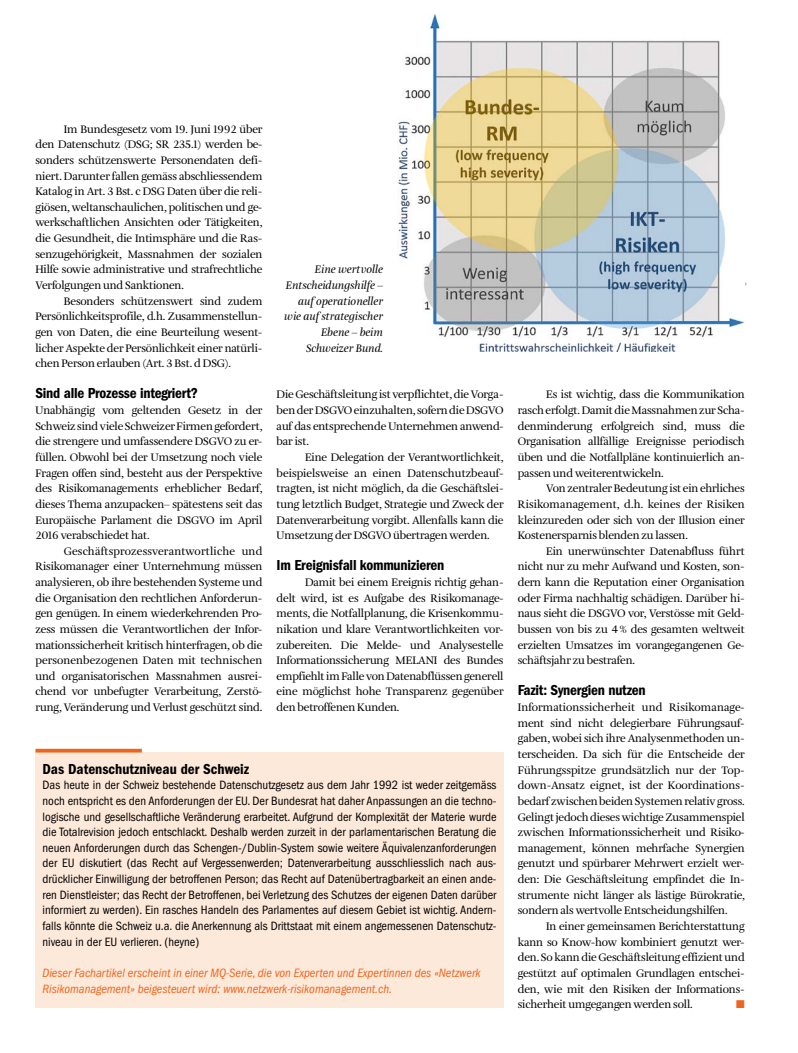
<style>
.page{position:relative;width:798px;height:1053px;background:#fff}
.page>*{position:absolute;margin:0;border:0;box-sizing:border-box;transform-origin:0 0}
.t1{font:15px "ITC Franklin Gothic Std Dm Cd";letter-spacing:-.015em;color:#000}
.t2{font:condensed 12.5px/15.6px "ITC Franklin Gothic Std";color:#000;text-align:justify}
.t3{font:italic condensed 12.5px/15.6px "ITC Franklin Gothic Std";color:#ee641c}
.t4{font:11.25px/15.6px "Amalia Pro";letter-spacing:-.015em;color:#000;text-align:justify}
.t5{font:italic 11.25px/15.6px "Amalia Pro";color:#000;text-align:right}
.t6{font:11.25px "Zapf Dingbats Std";color:#ee641c}
</style>
<div class="page">
<div style="left:35px;top:752px;width:468px;height:256px;background:#fde9d9"></div>
<svg style="left:35px;top:748px;width:107px;height:4px"></svg>
<img style="left:397px;top:14px;width:347px;height:337px">
<p class="t4" style="left:35px;top:121px;width:228px;text-indent:28px">Im Bundesgesetz vom 19. Juni 1992 über den Datenschutz (DSG; SR 235.1) werden be&shy;sonders schützenswerte Personendaten defi&shy;niert. Darunter fallen gemäss abschliessendem Katalog in Art. 3 Bst. c DSG Daten über die reli&shy;giösen, weltanschaulichen, politischen und ge&shy;werkschaftlichen Ansichten oder Tätigkeiten, die Gesundheit, die Intimsphäre und die Ras&shy;senzugehörigkeit, Massnahmen der sozialen Hilfe sowie administrative und strafrechtliche Verfolgungen und Sanktionen.</p>
<p class="t4" style="left:35px;top:293px;width:228px;text-indent:28px">Besonders schützenswert sind zudem Persönlichkeitsprofile, d.h. Zusammenstellun&shy;gen von Daten, die eine Beurteilung wesent&shy;licher Aspekte der Persönlichkeit einer natürli&shy;chen Person erlauben (Art. 3 Bst. d DSG).</p>
<h1 class="t1" style="left:35px;top:385px;width:164px">Sind alle Prozesse integriert?</h1>
<p class="t4" style="left:35px;top:403px;width:228px">Unabhängig vom geltenden Gesetz in der Schweiz sind viele Schweizer Firmen gefordert, die strengere und umfassendere DSGVO zu er&shy;füllen. Obwohl bei der Umsetzung noch viele Fragen offen sind, besteht aus der Perspektive des Risikomanagements erheblicher Bedarf, dieses Thema anzupacken– spätestens seit das Europäische Parlament die DSGVO im April 2016 verabschiedet hat.</p>
<p class="t4" style="left:35px;top:543px;width:228px;text-indent:28px">Geschäftsprozessverantwortliche und Risikomanager einer Unternehmung müssen analysieren, ob ihre bestehenden Systeme und die Organisation den rechtlichen Anforderun&shy;gen genügen. In einem wiederkehrenden Pro&shy;zess müssen die Verantwortlichen der Infor&shy;mationssicherheit kritisch hinterfragen, ob die personenbezogenen Daten mit technischen und organisatorischen Massnahmen ausrei&shy;chend vor unbefugter Verarbeitung, Zerstö&shy;rung, Veränderung und Verlust geschützt sind.</p>
<p class="t5" style="left:284px;top:262px;width:100px">Eine wertvolle<br>Entscheidungshilfe – auf operationeller wie auf strategischer<br>Ebene – beim<br>Schweizer Bund.</p>
<p class="t4" style="left:276px;top:387px;width:228px">Die Geschäftsleitung ist verpflichtet, die Vorga&shy;ben der DSGVO einzuhalten, sofern die DSGVO auf das entsprechende Unternehmen anwend&shy;bar ist.</p>
<p class="t4" style="left:276px;top:450px;width:228px;text-indent:28px">Eine Delegation der Verantwortlichkeit, beispielsweise an einen Datenschutzbeauf&shy;tragten, ist nicht möglich, da die Geschäftslei&shy;tung letztlich Budget, Strategie und Zweck der Datenverarbeitung vorgibt. Allenfalls kann die Umsetzung der DSGVO übertragen werden.</p>
<h1 class="t1" style="left:276px;top:557px;width:169px">Im Ereignisfall kommunizieren</h1>
<p class="t4" style="left:276px;top:575px;width:228px;text-indent:28px">Damit bei einem Ereignis richtig gehan&shy;delt wird, ist es Aufgabe des Risikomanage&shy;ments, die Notfallplanung, die Krisenkommu&shy;nikation und klare Verantwortlichkeiten vor&shy;zubereiten. Die Melde- und Analysestelle Informationssicherung MELANI des Bundes empfiehlt im Falle von Datenabflüssen generell eine möglichst hohe Transparenz gegenüber den betroffenen Kunden.</p>
<h1 class="t1" style="left:43px;top:760px;width:208px">Das Datenschutzniveau der Schweiz</h1>
<p class="t2" style="left:43px;top:777px;width:455px">Das heute in der Schweiz bestehende Datenschutzgesetz aus dem Jahr 1992 ist weder zeitgemäss noch entspricht es den Anforderungen der EU. Der Bundesrat hat daher Anpassungen an die techno&shy;logische und gesellschaftliche Veränderung erarbeitet. Aufgrund der Komplexität der Materie wurde die Totalrevision jedoch entschlackt. Deshalb werden zurzeit in der parlamentarischen Beratung die neuen Anforderungen durch das Schengen-/Dublin-System sowie weitere Äquivalenzanforderungen der EU diskutiert (das Recht auf Vergessenwerden; Datenverarbeitung ausschliesslich nach aus&shy;drücklicher Einwilligung der betroffenen Person; das Recht auf Datenübertragbarkeit an einen ande&shy;ren Dienstleister; das Recht der Betroffenen, bei Verletzung des Schutzes der eigenen Daten darüber informiert zu werden). Ein rasches Handeln des Parlamentes auf diesem Gebiet ist wichtig. Andern&shy;falls könnte die Schweiz u.a. die Anerkennung als Drittstaat mit einem angemessenen Datenschutz&shy;niveau in der EU verlieren. (heyne)</p>
<p class="t3" style="left:43px;top:964px;width:439px">Dieser Fachartikel erscheint in einer MQ-Serie, die von Experten und Expertinnen des «Netzwerk<br>Risikomanagement» beigesteuert wird: www.netzwerk-risikomanagement.ch.</p>
<p class="t4" style="left:517px;top:387px;width:228px;text-indent:28px">Es ist wichtig, dass die Kommunikation rasch erfolgt. Damit die Massnahmen zur Scha&shy;denminderung erfolgreich sind, muss die Organisation allfällige Ereignisse periodisch üben und die Notfallpläne kontinuierlich an&shy;passen und weiterentwickeln.</p>
<p class="t4" style="left:517px;top:481px;width:228px;text-indent:28px">Von zentraler Bedeutung ist ein ehrliches Risikomanagement, d.h. keines der Risiken kleinzureden oder sich von der Illusion einer Kostenersparnis blenden zu lassen.</p>
<p class="t4" style="left:517px;top:543px;width:228px;text-indent:28px">Ein unerwünschter Datenabfluss führt nicht nur zu mehr Aufwand und Kosten, son&shy;dern kann die Reputation einer Organisation oder Firma nachhaltig schädigen. Darüber hi&shy;naus sieht die DSGVO vor, Verstösse mit Geld&shy;bussen von bis zu 4% des gesamten weltweit erzielten Umsatzes im vorangegangenen Ge&shy;schäftsjahr zu bestrafen.</p>
<h1 class="t1" style="left:517px;top:682px;width:129px">Fazit: Synergien nutzen</h1>
<p class="t4" style="left:517px;top:700px;width:228px">Informationssicherheit und Risikomanage&shy;ment sind nicht delegierbare Führungsauf&shy;gaben, wobei sich ihre Analysenmethoden un&shy;terscheiden. Da sich für die Entscheide der Führungsspitze grundsätzlich nur der Top&shy;down-Ansatz eignet, ist der Koordinations&shy;bedarf zwischen beiden Systemen relativ gross.<br>Gelingt jedoch dieses wichtige Zusammenspiel zwischen Informationssicherheit und Risiko&shy;management, können mehrfache Synergien genutzt und spürbarer Mehrwert erzielt wer&shy;den: Die Geschäftsleitung empfindet die In&shy;strumente nicht länger als lästige Bürokratie, sondern als wertvolle Entscheidungshilfen.</p>
<p class="t4" style="left:517px;top:918px;width:228px;text-indent:28px">In einer gemeinsamen Berichterstattung kann so Know-how kombiniert genutzt wer&shy;den. So kann die Geschäftsleitung effizient und gestützt auf optimalen Grundlagen entschei&shy;den, wie mit den Risiken der Informations&shy;sicherheit umgegangen werden soll.</p>
<p class="t6" style="left:736px;top:998px;width:10px">■</p>
</div>
